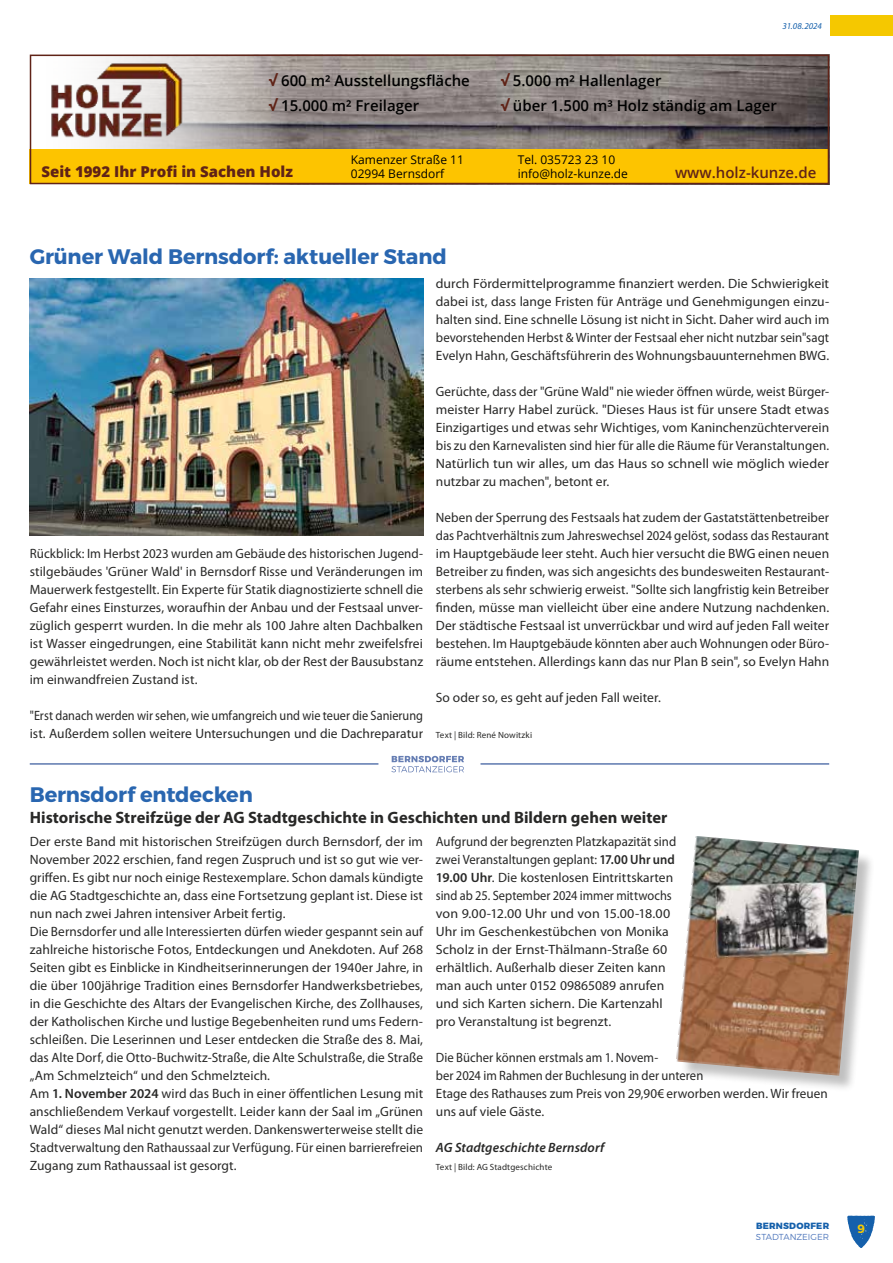
<style>
.page{position:relative;width:893px;height:1263px;background:#fff}
.page>*{position:absolute;margin:0;border:0;box-sizing:border-box;transform-origin:0 0}
.t1{font:700 21px "Montserrat";letter-spacing:-.01em;color:#2966b0}
.t2{font:700 16.5px "Myriad Pro";color:#282827}
.t3{font:600 15px/24.2px "Open Sans";color:#000}
.t4{font:800 15px "Open Sans";color:#602317}
.t5{font:600 15px "Open Sans";color:#602317}
.t6{font:13.5px/18px "Myriad Pro";letter-spacing:.005em;color:#282827;text-align:justify}
.t7{font:13.5px/18px "Myriad Pro";letter-spacing:.005em;color:#282827;text-align:justify;scale:.96 1}
.t8{font:13.5px/18px "Myriad Pro";letter-spacing:.005em;color:#282827;scale:.95 1}
.t9{font:13.5px/18px "Myriad Pro";letter-spacing:.005em;color:#282827;scale:.94 1}
.t10{font:13.5px/18px "Myriad Pro";letter-spacing:.005em;color:#282827;scale:.91 1}
.t11{font:italic 600 13.5px "Myriad Pro";letter-spacing:.005em;color:#282827}
.t12{font:12px/14.4px "Open Sans";color:#000}
.t13{font:600 12px "Montserrat";color:#f6ca00}
.t14{font:9px "Myriad Pro";letter-spacing:.02em;color:#282827}
.t15{font:800 9px "Montserrat";letter-spacing:.025em;color:#1560ab}
.t16{font:italic 9px "Myriad Pro";letter-spacing:-.01em;color:#1560ab}
.t17{font:300 8.7px "Montserrat";color:#537abd}
.s1{font-weight:800;color:#602317}
.s2{font-weight:600}
</style>
<div class="page">
<svg style="left:847px;top:1215px;width:28px;height:33px"></svg>
<div style="left:830px;top:15px;width:63px;height:21px;background:#f5c800"></div>
<img style="left:30px;top:278px;width:393px;height:258px">
<hr style="left:30px;top:763px;width:348px;height:2px;background:#5d78af">
<hr style="left:480px;top:763px;width:349px;height:2px;background:#5d78af">
<svg style="left:391px;top:756px;width:73px;height:16px"></svg>
<div style="left:680px;top:839px;width:196px;height:254px;background:#000;opacity:.25"></div>
<img style="left:676px;top:836px;width:183px;height:240px">
<img style="left:91px;top:58px;width:735px;height:91px">
<div style="left:30px;top:149px;width:799px;height:35px;background:#fdc400"></div>
<img style="left:51px;top:58px;width:136px;height:84px">
<div style="left:30px;top:55px;width:799px;height:129px;border:2px solid #602317"></div>
<p class="t16" style="left:783px;top:20px;width:41px">31.08.2024</p>
<p class="t3" style="left:269px;top:69px;width:202px"><span class="s1">√</span> 600 m² Ausstellungsfläche <span class="s1">√</span> 15.000 m² Freilager</p>
<p class="t3" style="left:501px;top:68px;width:278px;line-height:24.8px"><span class="s1">√</span> 5.000 m² Hallenlager<br><span class="s1">√</span> über 1.500 m³ Holz ständig am Lager</p>
<p class="t12" style="left:351px;top:152px;width:115px">Kamenzer Straße 11<br>02994 Bernsdorf</p>
<p class="t12" style="left:518px;top:152px;width:112px">Tel. 035723 23 10 info@holz-kunze.de</p>
<p class="t4" style="left:41px;top:160px;width:253px">Seit 1992 Ihr Profi in Sachen Holz</p>
<p class="t5" style="left:675px;top:163px;width:143px">www.holz-kunze.de</p>
<h1 class="t1" style="left:30px;top:244px;width:419px">Grüner Wald Bernsdorf: aktueller Stand</h1>
<p class="t7" style="left:30px;top:544px;width:411px">Rückblick: Im Herbst 2023 wurden am Gebäude des historischen Jugend&shy;stilgebäudes 'Grüner Wald' in Bernsdorf Risse und Veränderungen im Mauerwerk festgestellt. Ein Experte für Statik diagnostizierte schnell die Gefahr eines Einsturzes, woraufhin der Anbau und der Festsaal unver&shy;züglich gesperrt wurden. In die mehr als 100 Jahre alten Dachbalken ist Wasser eingedrungen, eine Stabilität kann nicht mehr zweifelsfrei gewährleistet werden. Noch ist nicht klar, ob der Rest der Bausubstanz im einwandfreien Zustand ist.</p>
<p class="t10" style="left:30px;top:706px;width:434px">"Erst danach werden wir sehen, wie umfangreich und wie teuer die Sanierung ist. Außerdem sollen weitere Untersuchungen und die Dachreparatur</p>
<p class="t6" style="left:436px;top:274px;width:395px">durch Fördermittelprogramme finanziert werden. Die Schwierigkeit dabei ist, dass lange Fristen für Anträge und Genehmigungen einzu&shy;halten sind. Eine schnelle Lösung ist nicht in Sicht. Daher wird auch im bevorstehenden Herbst &amp; Winter der Festsaal eher nicht nutzbar sein"sagt Evelyn Hahn, Geschäftsführerin des Wohnungsbauunternehmen BWG.</p>
<p class="t6" style="left:436px;top:382px;width:395px">Gerüchte, dass der "Grüne Wald" nie wieder öffnen würde, weist Bürger&shy;meister Harry Habel zurück. "Dieses Haus ist für unsere Stadt etwas Einzigartiges und etwas sehr Wichtiges, vom Kaninchenzüchterverein bis zu den Karnevalisten sind hier für alle die Räume für Veranstaltungen.<br>Natürlich tun wir alles, um das Haus so schnell wie möglich wieder nutzbar zu machen", betont er.</p>
<p class="t6" style="left:436px;top:508px;width:395px">Neben der Sperrung des Festsaals hat zudem der Gastatstättenbetreiber das Pachtverhältnis zum Jahreswechsel 2024 gelöst, sodass das Restaurant im Hauptgebäude leer steht. Auch hier versucht die BWG einen neuen Betreiber zu finden, was sich angesichts des bundesweiten Restaurant&shy;sterbens als sehr schwierig erweist. "Sollte sich langfristig kein Betreiber finden, müsse man vielleicht über eine andere Nutzung nachdenken.<br>Der städtische Festsaal ist unverrückbar und wird auf jeden Fall weiter bestehen. Im Hauptgebäude könnten aber auch Wohnungen oder Büro&shy;räume entstehen. Allerdings kann das nur Plan B sein", so Evelyn Hahn</p>
<p class="t6" style="left:436px;top:688px;width:226px">So oder so, es geht auf jeden Fall weiter.</p>
<p class="t14" style="left:436px;top:729px;width:98px">Text | Bild: René Nowitzki</p>
<h1 class="t1" style="left:30px;top:782px;width:225px">Bernsdorf entdecken</h1>
<p class="t2" style="left:30px;top:807px;width:639px">Historische Streifzüge der AG Stadtgeschichte in Geschichten und Bildern gehen weiter</p>
<p class="t6" style="left:30px;top:832px;width:395px;text-align:left">Der erste Band mit historischen Streifzügen durch Bernsdorf, der im November 2022 erschien, fand regen Zuspruch und ist so gut wie ver&shy;griffen. Es gibt nur noch einige Restexemplare. Schon damals kündigte die AG Stadtgeschichte an, dass eine Fortsetzung geplant ist. Diese ist nun nach zwei Jahren intensiver Arbeit fertig.<br>Die Bernsdorfer und alle Interessierten dürfen wieder gespannt sein auf zahlreiche historische Fotos, Entdeckungen und Anekdoten. Auf 268<br>Seiten gibt es Einblicke in Kindheitserinnerungen der 1940er Jahre, in die über 100jährige Tradition eines Bernsdorfer Handwerksbetriebes, in die Geschichte des Altars der Evangelischen Kirche, des Zollhauses, der Katholischen Kirche und lustige Begebenheiten rund ums Federn&shy;schleißen. Die Leserinnen und Leser entdecken die Straße des 8. Mai, das Alte Dorf, die Otto-Buchwitz-Straße, die Alte Schulstraße, die Straße „Am Schmelzteich“ und den Schmelzteich.<br>Am <span class="s2">1. November 2024</span> wird das Buch in einer öffentlichen Lesung mit anschließendem Verkauf vorgestellt. Leider kann der Saal im „Grünen Wald“ dieses Mal nicht genutzt werden. Dankenswerterweise stellt die Stadtverwaltung den Rathaussaal zur Verfügung. Für einen barrierefreien Zugang zum Rathaussaal ist gesorgt.</p>
<p class="t8" style="left:436px;top:832px;width:255px">Aufgrund der begrenzten Platzkapazität sind zwei Veranstaltungen geplant: <span class="s2">17.00 Uhr und 19.00 Uhr</span>. Die kostenlosen Eintrittskarten sind ab 25. September 2024 immer mittwochs von 9.00-12.00 Uhr und von 15.00-18.00<br>Uhr im Geschenkestübchen von Monika Scholz in der Ernst-Thälmann-Straße 60 erhältlich. Außerhalb dieser Zeiten kann man auch unter 0152 09865089 anrufen und sich Karten sichern. Die Kartenzahl pro Veranstaltung ist begrenzt.</p>
<p class="t9" style="left:436px;top:1048px;width:418px">Die Bücher können erstmals am 1. Novem-<br>ber 2024 im Rahmen der Buchlesung in der unteren<br>Etage des Rathauses zum Preis von 29,90€ erworben werden. Wir freuen uns auf viele Gäste.</p>
<p class="t11" style="left:436px;top:1139px;width:170px">AG Stadtgeschichte Bernsdorf</p>
<p class="t14" style="left:436px;top:1161px;width:118px">Text | Bild: AG Stadtgeschichte</p>
<p class="t15" style="left:756px;top:1220px;width:75px">BERNSDORFER</p>
<p class="t13" style="left:857px;top:1221px;width:9px">9</p>
<p class="t17" style="left:756px;top:1231px;width:75px">STADTANZEIGER</p>
</div>
